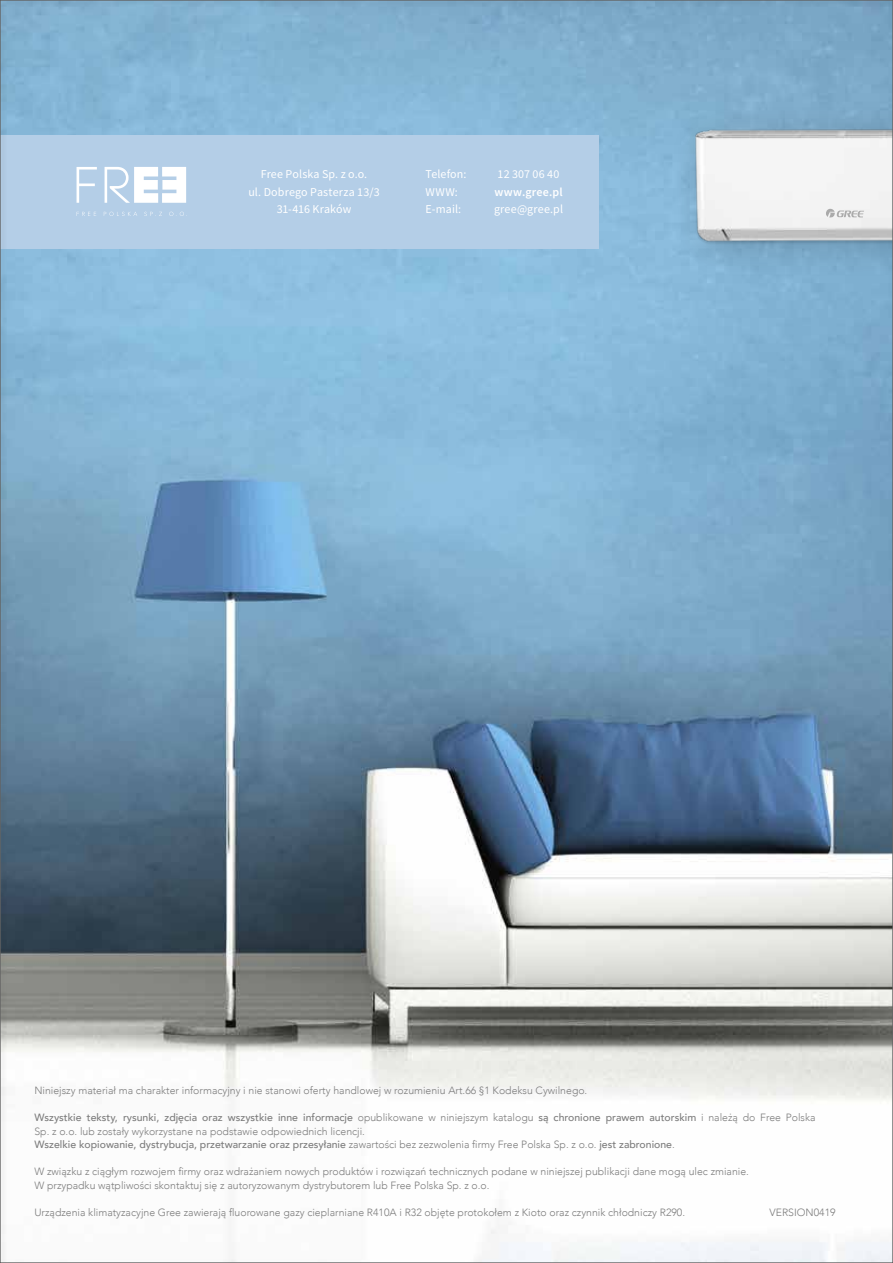
<style>
.page{position:relative;width:893px;height:1263px;background:#fff}
.page>*{position:absolute;margin:0;border:0;box-sizing:border-box;transform-origin:0 0}
.t1{font:12px/17.5px "Source Sans Pro";letter-spacing:.01em;color:#fff;text-align:center}
.t2{font:600 12px "Source Sans Pro";letter-spacing:.015em;color:#fff}
.t3{font:300 10.5px/13.5px "Avenir";color:#7c7c7c}
.s1{font-weight:500}
</style>
<div class="page">
<div style="left:0;top:0;width:893px;height:1263px;background:#000;opacity:.45"></div>
<svg style="left:826px;top:209px;width:38px;height:9px"></svg>
<p class="t1" style="left:248px;top:166px;width:133px">Free Polska Sp. z o.o.<br>ul. Dobrego Pasterza 13/3<br>31-416 Kraków</p>
<p class="t1" style="left:426px;top:166px;width:42px">Telefon:</p>
<p class="t1" style="left:497px;top:166px;width:64px">12 307 06 40</p>
<p class="t1" style="left:426px;top:183px;width:34px">WWW:</p>
<p class="t2" style="left:494px;top:184px;width:70px">www.gree.pl</p>
<p class="t1" style="left:426px;top:201px;width:37px">E-mail:</p>
<p class="t1" style="left:494px;top:201px;width:71px">gree@gree.pl</p>
<p class="t3" style="left:34px;top:1084px;width:554px">Niniejszy materiał ma charakter informacyjny i nie stanowi oferty handlowej w rozumieniu Art.66 §1 Kodeksu Cywilnego.</p>
<p class="t3" style="left:34px;top:1111px;width:783px"><span class="s1">Wszystkie teksty, rysunki, zdjęcia oraz wszystkie inne informacje</span> opublikowane w niniejszym katalogu <span class="s1">są chronione prawem autorskim</span> i należą do Free Polska<br>Sp. z o.o. lub zostały wykorzystane na podstawie odpowiednich licencji.<br><span class="s1">Wszelkie kopiowanie, dystrybucja, przetwarzanie oraz przesyłanie</span> zawartości bez zezwolenia firmy Free Polska Sp. z o.o. <span class="s1">jest zabronione</span>.</p>
<p class="t3" style="left:34px;top:1165px;width:716px">W związku z ciągłym rozwojem firmy oraz wdrażaniem nowych produktów i rozwiązań technicznych podane w niniejszej publikacji dane mogą ulec zmianie.<br>W przypadku wątpliwości skontaktuj się z autoryzowanym dystrybutorem lub Free Polska Sp. z o.o.</p>
<p class="t3" style="left:34px;top:1205px;width:652px">Urządzenia klimatyzacyjne Gree zawierają fluorowane gazy cieplarniane R410A i R32 objęte protokołem z Kioto oraz czynnik chłodniczy R290.</p>
<p class="t3" style="left:770px;top:1206px;width:68px">VERSION0419</p>
</div>
